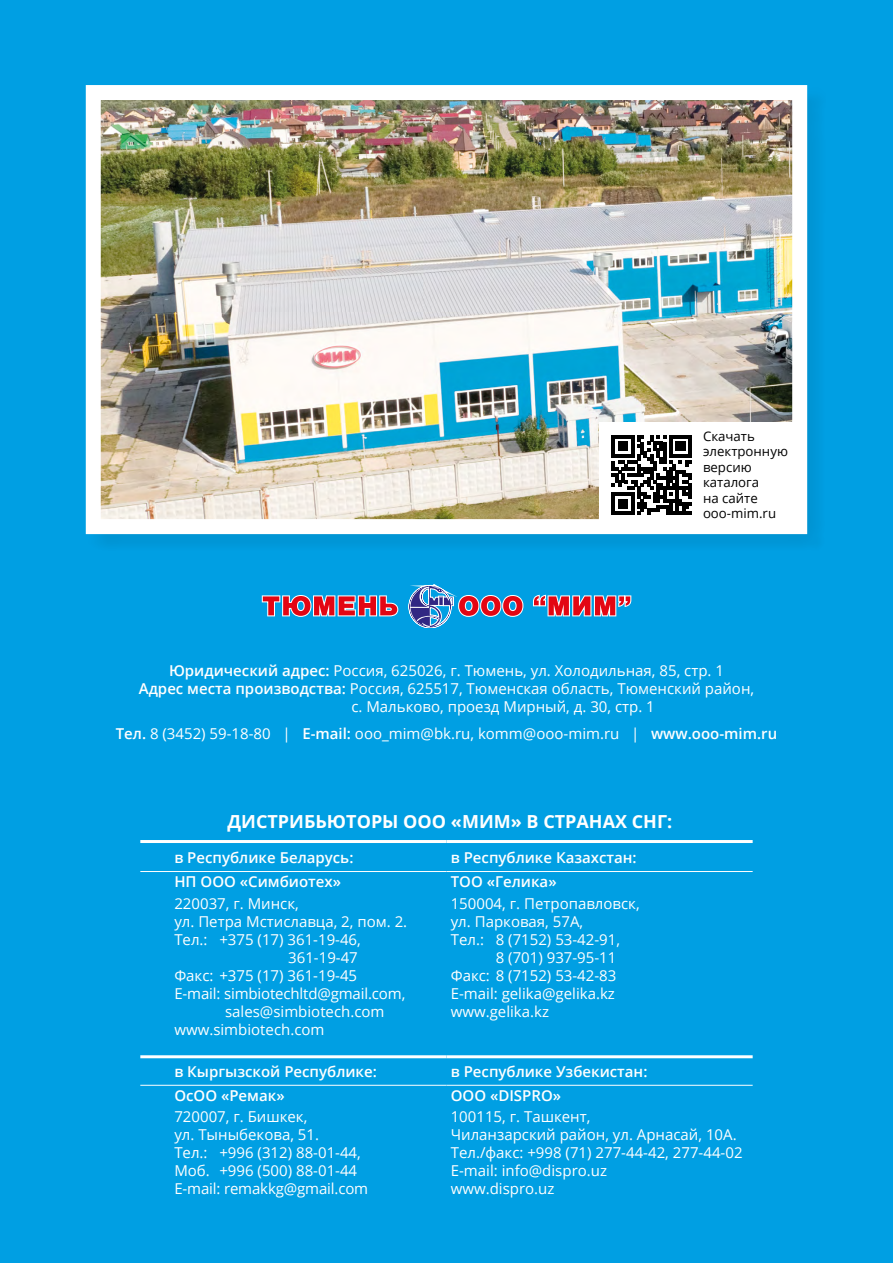
<style>
.page{position:relative;width:893px;height:1263px;background:#009fe3}
.page>*{position:absolute;margin:0;border:0;box-sizing:border-box;transform-origin:0 0}
.t1{font:700 18px "Open Sans";color:#fff}
.t2{font:15px/18px "Open Sans";color:#fff}
.t3{font:600 15px "Open Sans";color:#fff}
.t4{font:13.2px/15.5px "Open Sans";color:#000}
.s1{font-weight:600}
</style>
<div class="page">
<div style="left:88px;top:87px;width:738px;height:466px;background:#0098d9"></div>
<img style="left:102px;top:101px;width:689px;height:417px">
<div style="left:86px;top:85px;width:721px;height:449px;border:15px solid #fff"></div>
<div style="left:599px;top:422px;width:104px;height:104px;background:#fff"></div>
<svg style="left:612px;top:435px;width:80px;height:80px"></svg>
<div style="left:695px;top:422px;width:101px;height:104px;background:#fff"></div>
<svg style="left:261px;top:585px;width:371px;height:42px"></svg>
<hr style="left:140px;top:871px;width:306px;height:1px;background:#fff">
<hr style="left:446px;top:871px;width:307px;height:1px;background:#fff">
<hr style="left:140px;top:1085px;width:306px;height:1px;background:#fff">
<hr style="left:446px;top:1085px;width:307px;height:1px;background:#fff">
<hr style="left:140px;top:840px;width:306px;height:3px;background:#fff">
<hr style="left:446px;top:840px;width:307px;height:3px;background:#fff">
<hr style="left:140px;top:1055px;width:306px;height:3px;background:#fff">
<hr style="left:446px;top:1055px;width:307px;height:3px;background:#fff">
<p class="t4" style="left:703px;top:428px;width:86px">Cкачать электронную версию каталога<br>на сайте ooo-mim.ru</p>
<p class="t2" style="left:169px;top:661px;width:557px"><span class="s1">Юридический адрес:</span> Россия, 625026, г. Тюмень, ул. Холодильная, 85, стр. 1</p>
<p class="t2" style="left:139px;top:679px;width:617px"><span class="s1">Адрес места производства:</span> Россия, 625517, Тюменская область, Тюменский район,</p>
<p class="t2" style="left:351px;top:697px;width:305px">с. Мальково, проезд Мирный, д. 30, стр. 1</p>
<p class="t2" style="left:116px;top:724px;width:663px"><span class="s1">Тел.</span> 8 (3452) 59-18-80 | <span class="s1">E-mail:</span> ooo_mim@bk.ru, komm@ooo-mim.ru | <span class="s1">www.ooo-mim.ru</span></p>
<p class="t1" style="left:227px;top:809px;width:446px">ДИСТРИБЬЮТОРЫ ООО «МИМ» В СТРАНАХ СНГ:</p>
<p class="t3" style="left:174px;top:847px;width:181px">в Республике Беларусь:</p>
<p class="t3" style="left:451px;top:847px;width:188px">в Республике Казахстан:</p>
<p class="t3" style="left:174px;top:871px;width:168px">НП ООО «Симбиотех»</p>
<p class="t3" style="left:451px;top:871px;width:107px">ТОО «Гелика»</p>
<p class="t2" style="left:174px;top:894px;width:126px">220037, г. Минск,</p>
<p class="t2" style="left:174px;top:912px;width:234px">ул. Петра Мстиславца, 2, пом. 2.</p>
<p class="t2" style="left:174px;top:930px;width:188px">Тел.: +375 (17) 361-19-46,</p>
<p class="t2" style="left:288px;top:948px;width:71px">361-19-47</p>
<p class="t2" style="left:174px;top:966px;width:184px">Факс: +375 (17) 361-19-45</p>
<p class="t2" style="left:174px;top:984px;width:232px">E-mail: simbiotechltd@gmail.com,</p>
<p class="t2" style="left:225px;top:1002px;width:161px">sales@simbiotech.com</p>
<p class="t2" style="left:174px;top:1020px;width:152px">www.simbiotech.com</p>
<p class="t2" style="left:451px;top:894px;width:190px">150004, г. Петропавловск,</p>
<p class="t2" style="left:451px;top:912px;width:134px">ул. Парковая, 57А,</p>
<p class="t2" style="left:451px;top:930px;width:171px">Тел.: 8 (7152) 53-42-91,</p>
<p class="t2" style="left:496px;top:948px;width:122px">8 (701) 937-95-11</p>
<p class="t2" style="left:451px;top:966px;width:167px">Факс: 8 (7152) 53-42-83</p>
<p class="t2" style="left:451px;top:984px;width:166px">E-mail: gelika@gelika.kz</p>
<p class="t2" style="left:451px;top:1002px;width:100px">www.gelika.kz</p>
<p class="t3" style="left:174px;top:1061px;width:204px">в Кыргызской Республике:</p>
<p class="t3" style="left:451px;top:1061px;width:198px">в Республике Узбекистан:</p>
<p class="t3" style="left:174px;top:1085px;width:112px">ОсОО «Ремак»</p>
<p class="t3" style="left:451px;top:1085px;width:112px">OOO «DISPRO»</p>
<p class="t2" style="left:174px;top:1107px;width:195px">720007, г. Бишкек,<br>ул. Тыныбекова, 51.<br>Тел.: +996 (312) 88-01-44,<br>Моб. +996 (500) 88-01-44<br>E-mail: remakkg@gmail.com</p>
<p class="t2" style="left:451px;top:1107px;width:293px">100115, г. Ташкент,<br>Чиланзарский район, ул. Арнасай, 10А.<br>Тел./факс: +998 (71) 277-44-42, 277-44-02<br>E-mail: info@dispro.uz<br>www.dispro.uz</p>
</div>
